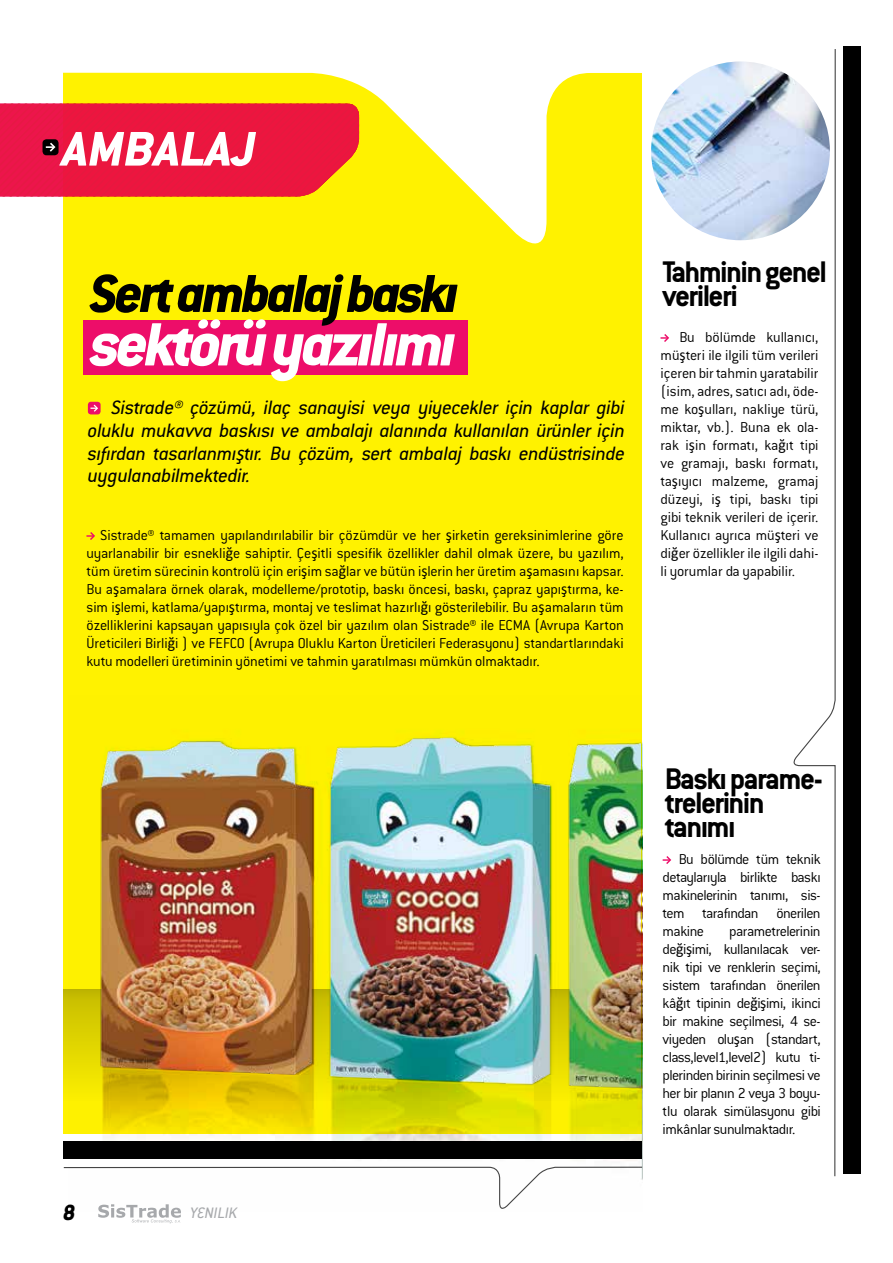
<style>
.page{position:relative;width:893px;height:1263px;background:#fff}
.page>*{position:absolute;margin:0;border:0;box-sizing:border-box;transform-origin:0 0}
.t1{font:italic 800 67.05px "Conduit ITC Std";letter-spacing:-.05em;color:#fff}
.t2{font:italic 800 58.65px "Conduit ITC Std";letter-spacing:-.05em;color:#000}
.t3{font:italic 800 53.4px "Conduit ITC Std";color:#fff}
.t4{font:700 32.7px/24.2px "Conduit ITC Std";letter-spacing:-.05em;color:#000}
.t5{font:italic 800 24px "Conduit ITC Std";color:#000}
.t6{font:italic 21.3px/22.5px "Conduit ITC Std";letter-spacing:-.01em;color:#000;text-align:justify}
.t7{font:italic 16.65px "Conduit ITC Std";color:#a7a9ac}
.t8{font:300 15.75px/18px "Conduit ITC Std";letter-spacing:-.025em;color:#000;text-align:justify}
.s1{font-family:"Calibri"}
.s2{font-family:"Calibri";font-weight:400}
</style>
<div class="page">
<div style="left:64px;top:58px;width:578px;height:1075px;background:#fff200"></div>
<svg style="left:0;top:58px;width:786px;height:206px"></svg>
<svg style="left:786px;top:46px;width:75px;height:1128px"></svg>
<svg style="left:663px;top:856px;width:9px;height:8px"></svg>
<svg style="left:86px;top:532px;width:9px;height:8px"></svg>
<div style="left:88px;top:402px;width:13px;height:12px;background:#ed0d69;border-radius:3px"></div>
<svg style="left:90px;top:404px;width:8px;height:8px"></svg>
<div style="left:83px;top:321px;width:385px;height:54px;background:#ed0d69"></div>
<svg style="left:63px;top:1166px;width:580px;height:57px"></svg>
<svg style="left:660px;top:334px;width:9px;height:8px"></svg>
<svg style="left:0;top:104px;width:359px;height:92px;background:#e91d3e"></svg>
<img style="left:651px;top:61px;width:179px;height:179px;border-radius:89px">
<div style="left:844px;top:47px;width:17px;height:1127px;background:#000"></div>
<svg style="left:792px;top:48px;width:44px;height:1129px"></svg>
<img style="left:66px;top:736px;width:574px;height:476px">
<h3 class="t3" style="left:62px;top:117px;width:195px">AMBALAJ</h3>
<h2 class="t2" style="left:90px;top:258px;width:370px">Sert ambalaj baskı</h2>
<h1 class="t1" style="left:90px;top:304px;width:367px">sektörü yazılımı</h1>
<h3 class="t6" style="left:88px;top:396px;width:539px;text-indent:24px">Sistrade® çözümü, ilaç sanayisi veya yiyecekler için kaplar gibi oluklu mukavva baskısı ve ambalajı alanında kullanılan ürünler için sıfırdan tasarlanmı<span class="s1">ş</span>tır. Bu çözüm, sert ambalaj baskı endüstrisinde uygulanabilmektedir.</h3>
<p class="t8" style="left:86px;top:526px;width:539px;text-indent:14px">Sistrade® tamamen yapılandırılabilir bir çözümdür ve her <span class="s2">ş</span>irketin gereksinimlerine göre uyarlanabilir bir esnekli<span class="s2">ğ</span>e sahiptir. Çe<span class="s2">ş</span>itli spesifik özellikler dahil olmak üzere, bu yazılım, tüm üretim sürecinin kontrolü için eri<span class="s2">ş</span>im sa<span class="s2">ğ</span>lar ve bütün i<span class="s2">ş</span>lerin her üretim a<span class="s2">ş</span>amasını kapsar.<br>Bu a<span class="s2">ş</span>amalara örnek olarak, modelleme/prototip, baskı öncesi, baskı, çapraz yapı<span class="s2">ş</span>tırma, ke&shy;sim i<span class="s2">ş</span>lemi, katlama/yapı<span class="s2">ş</span>tırma, montaj ve teslimat hazırlı<span class="s2">ğ</span>ı gösterilebilir. Bu a<span class="s2">ş</span>amaların tüm özelliklerini kapsayan yapısıyla çok özel bir yazılım olan Sistrade® ile ECMA (Avrupa Karton Üreticileri Birli<span class="s2">ğ</span>i ) ve FEFCO (Avrupa Oluklu Karton Üreticileri Federasyonu) standartlarındaki kutu modelleri üretiminin yönetimi ve tahmin yaratılması mümkün olmaktadır.</p>
<h3 class="t4" style="left:663px;top:259px;width:166px">Tahminin genel verileri</h3>
<p class="t8" style="left:660px;top:328px;width:160px;text-indent:19px">Bu bölümde kullanıcı, mü<span class="s2">ş</span>teri ile ilgili tüm verileri içeren bir tahmin yaratabilir (isim, adres, satıcı adı, öde&shy;me ko<span class="s2">ş</span>ulları, nakliye türü, miktar, vb.). Buna ek ola&shy;rak i<span class="s2">ş</span>in formatı, ka<span class="s2">ğ</span>ıt tipi ve gramajı, baskı formatı, ta<span class="s2">ş</span>ıyıcı malzeme, gramaj düzeyi, i<span class="s2">ş</span> tipi, baskı tipi gibi teknik verileri de içerir.<br>Kullanıcı ayrıca mü<span class="s2">ş</span>teri ve di<span class="s2">ğ</span>er özellikler ile ilgili dahi&shy;li yorumlar da yapabilir.</p>
<h3 class="t5" style="left:63px;top:1198px;width:14px">8</h3>
<p class="t7" style="left:190px;top:1202px;width:48px">YENILIK</p>
<h3 class="t4" style="left:665px;top:766px;width:160px">Baskı parame&shy;trelerinin tanımı</h3>
<p class="t8" style="left:663px;top:850px;width:160px;text-indent:16px">Bu bölümde tüm teknik detaylarıyla birlikte baskı makinelerinin tanımı, sis&shy;tem tarafından önerilen makine</p>
<p class="t8" style="left:663px;top:922px;width:160px;text-indent:67px">parametrelerinin de<span class="s2">ğ</span>i<span class="s2">ş</span>imi, kullanılacak ver&shy;nik tipi ve renklerin seçimi, sistem tarafından önerilen kâ<span class="s2">ğ</span>ıt tipinin de<span class="s2">ğ</span>i<span class="s2">ş</span>imi, ikinci bir makine seçilmesi, 4 se&shy;viyeden olu<span class="s2">ş</span>an (standart, class,level1,level2) kutu ti&shy;plerinden birinin seçilmesi ve her bir planın 2 veya 3 boyu&shy;tlu olarak simülasyonu gibi imkânlar sunulmaktadır.</p>
</div>
